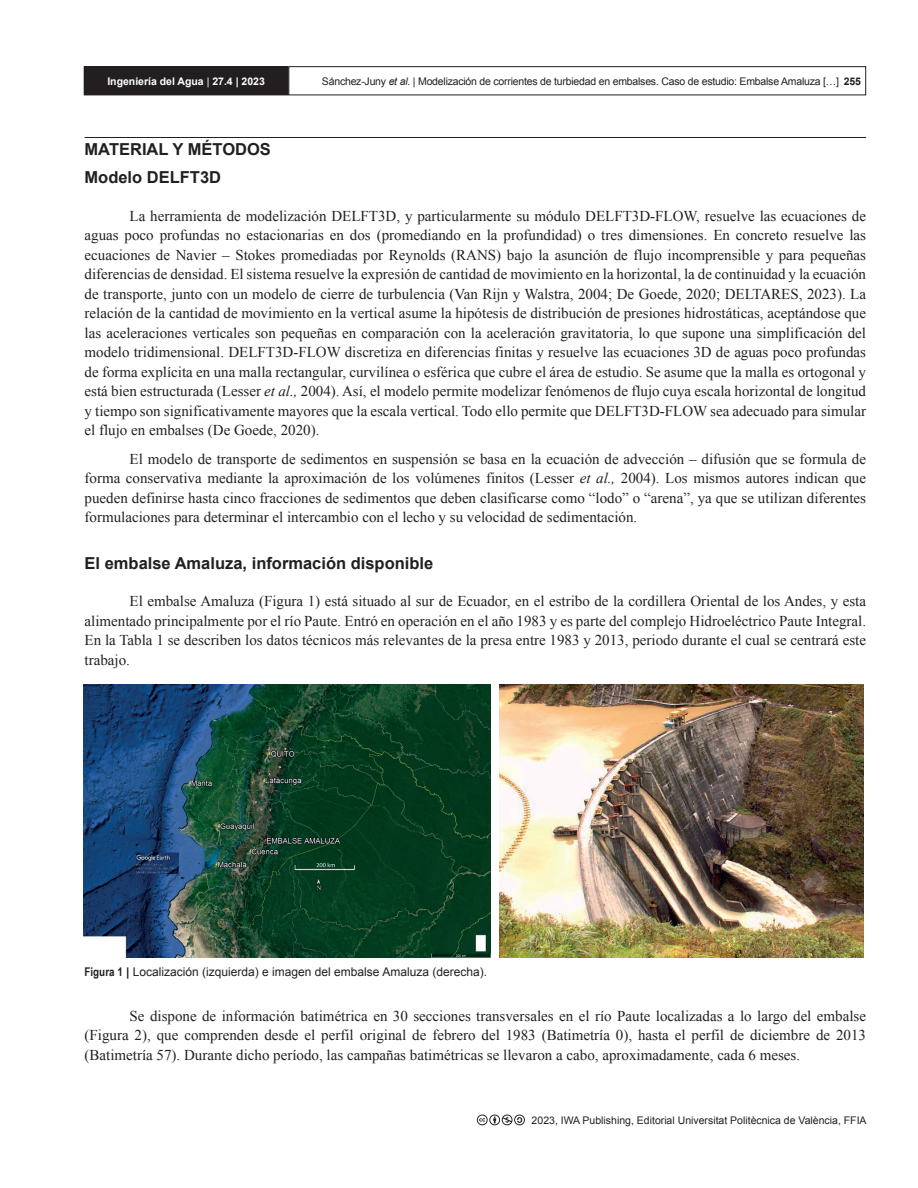
<style>
.page{position:relative;width:918px;height:1188px;background:#fff}
.page>*{position:absolute;margin:0;border:0;box-sizing:border-box;transform-origin:0 0}
.AI_SUBTITULO{font:700 16.5px "Arial";color:#231f20}
.AI_TITULO_APDO{font:700 16.5px "Arial";color:#231f20}
.AI_TEXTO_esp{font:15px/19.5px "Times New Roman";color:#231f20;text-align:justify}
.AI_PIE_DE_FIGURA{font:12px "Arial";color:#231f20}
.t1{font:10.5px "Arial";letter-spacing:-.02em;color:#231f20}
.t2{font:10.5px "Arial";color:#231f20}
.t3{font:700 10.5px "Arial";color:#fff}
.s1{font-weight:400}
.s2{font-style:italic}
.s3{font-weight:700}
.s4{font-family:"Arial Narrow";font-weight:700}
</style>
<div class="page">
<svg style="left:477px;top:1115px;width:48px;height:10px"></svg>
<div style="left:84px;top:67px;width:204px;height:28px;background:#231f20"></div>
<div style="left:84px;top:66px;width:204px;height:29px;border:1px solid #231f20"></div>
<div style="left:288px;top:66px;width:578px;height:29px;border:1px solid #231f20"></div>
<hr style="left:85px;top:137px;width:781px;height:1px;background:#231f20">
<img style="left:83px;top:685px;width:408px;height:272px">
<img style="left:499px;top:685px;width:365px;height:272px">
<p class="t3" style="left:107px;top:74px;width:159px">Ingeniería del Agua <span class="s1">|</span> 27.4 | 2023</p>
<p class="t1" style="left:322px;top:74px;width:541px">Sánchez-Juny <span class="s2">et al</span>. | Modelización de corrientes de turbiedad en embalses. Caso de estudio: Embalse Amaluza […] <span class="s3">255</span></p>
<p class="AI_TITULO_APDO" style="left:85px;top:138px;width:188px">MATERIAL Y MÉTODOS</p>
<p class="AI_SUBTITULO" style="left:85px;top:167px;width:138px">Modelo DELFT3D</p>
<p class="AI_TEXTO_esp" style="left:85px;top:206px;width:783px;text-indent:45px">La herramienta de modelización DELFT3D, y particularmente su módulo DELFT3D-FLOW, resuelve las ecuaciones de aguas poco profundas no estacionarias en dos (promediando en la profundidad) o tres dimensiones. En concreto resuelve las ecuaciones de Navier – Stokes promediadas por Reynolds (RANS) bajo la asunción de flujo incomprensible y para pequeñas diferencias de densidad. El sistema resuelve la expresión de cantidad de movimiento en la horizontal, la de continuidad y la ecuación de transporte, junto con un modelo de cierre de turbulencia (Van Rijn y Walstra, 2004; De Goede, 2020; DELTARES, 2023). La relación de la cantidad de movimiento en la vertical asume la hipótesis de distribución de presiones hidrostáticas, aceptándose que las aceleraciones verticales son pequeñas en comparación con la aceleración gravitatoria, lo que supone una simplificación del modelo tridimensional. DELFT3D-FLOW discretiza en diferencias finitas y resuelve las ecuaciones 3D de aguas poco profundas de forma explícita en una malla rectangular, curvilínea o esférica que cubre el área de estudio. Se asume que la malla es ortogonal y está bien estructurada (Lesser <span class="s2">et al.,</span> 2004). Así, el modelo permite modelizar fenómenos de flujo cuya escala horizontal de longitud y tiempo son significativamente mayores que la escala vertical. Todo ello permite que DELFT3D-FLOW sea adecuado para simular el flujo en embalses (De Goede, 2020).</p>
<p class="AI_TEXTO_esp" style="left:85px;top:449px;width:783px;text-indent:45px">El modelo de transporte de sedimentos en suspensión se basa en la ecuación de advección – difusión que se formula de forma conservativa mediante la aproximación de los volúmenes finitos (Lesser <span class="s2">et al.,</span> 2004). Los mismos autores indican que pueden definirse hasta cinco fracciones de sedimentos que deben clasificarse como “lodo” o “arena”, ya que se utilizan diferentes formulaciones para determinar el intercambio con el lecho y su velocidad de sedimentación.</p>
<p class="AI_SUBTITULO" style="left:85px;top:552px;width:350px">El embalse Amaluza, información disponible</p>
<p class="AI_TEXTO_esp" style="left:85px;top:591px;width:783px;text-indent:45px">El embalse Amaluza (Figura 1) está situado al sur de Ecuador, en el estribo de la cordillera Oriental de los Andes, y esta alimentado principalmente por el río Paute. Entró en operación en el año 1983 y es parte del complejo Hidroeléctrico Paute Integral.<br>En la Tabla 1 se describen los datos técnicos más relevantes de la presa entre 1983 y 2013, periodo durante el cual se centrará este trabajo.</p>
<p class="AI_PIE_DE_FIGURA" style="left:85px;top:964px;width:404px"><span class="s4">Figura 1</span> <span class="s3">|</span> Localización (izquierda) e imagen del embalse Amaluza (derecha).</p>
<p class="AI_TEXTO_esp" style="left:85px;top:1006px;width:783px;text-indent:45px">Se dispone de información batimétrica en 30 secciones transversales en el río Paute localizadas a lo largo del embalse (Figura 2), que comprenden desde el perfil original de febrero del 1983 (Batimetría 0), hasta el perfil de diciembre de 2013 (Batimetría 57). Durante dicho período, las campañas batimétricas se llevaron a cabo, aproximadamente, cada 6 meses.</p>
<p class="t2" style="left:532px;top:1113px;width:336px">2023, IWA Publishing, Editorial Universitat Politècnica de València, FFIA</p>
</div>
